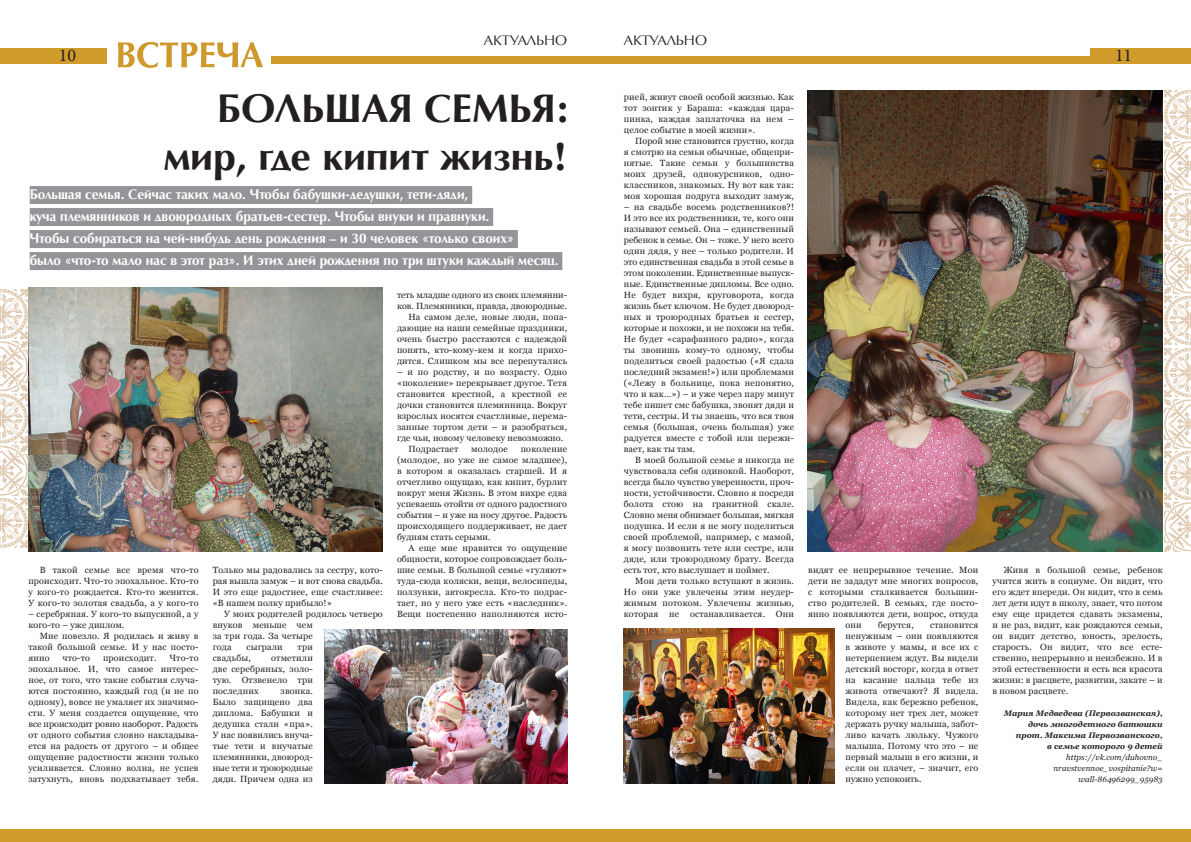
<style>
.page{position:relative;width:1191px;height:842px;background:#fff}
.page>*{position:absolute;margin:0;border:0;box-sizing:border-box;transform-origin:0 0}
.ЗАГОЛОВОК_БОЛЬШОЙ{font:700 40px "AG Opus High Resolution";color:#231f20}
.t1{font:18px "Minion Pro";color:#231f20}
.ЛИД2{font:700 14px "AG Opus High Resolution";color:#fff}
.РУБРИКА{font:14px "AG Opus High Resolution";color:#231f20}
.text-main2009{font:9px/11px "Georgia";letter-spacing:.02em;color:#231f20;text-align:justify}
.ПОДПИСЬ_ТЕКСТА{font:italic 700 8px/11px "Georgia";letter-spacing:.01em;color:#231f20;text-align:right}
.ПОДПИСЬ_ТЕКСТА-2{font:italic 8px/11px "Georgia";letter-spacing:.01em;color:#231f20;text-align:right}
</style>
<div class="page">
<div style="left:0;top:48px;width:106px;height:16px;background:#cf9b2a"></div>
<div style="left:1090px;top:48px;width:101px;height:16px;background:#cf9b2a"></div>
<div style="left:271px;top:56px;width:324px;height:8px;background:#cf9b2a"></div>
<div style="left:595px;top:56px;width:596px;height:8px;background:#cf9b2a"></div>
<div style="left:0;top:829px;width:1191px;height:13px;background:#cf9b2a"></div>
<img style="left:118px;top:42px;width:145px;height:25px">
<div style="left:30px;top:186px;width:442px;height:18px;background:#939598"></div>
<div style="left:30px;top:208px;width:463px;height:18px;background:#939598"></div>
<div style="left:30px;top:230px;width:488px;height:18px;background:#939598"></div>
<div style="left:30px;top:252px;width:532px;height:18px;background:#939598"></div>
<img style="left:28px;top:287px;width:355px;height:264px">
<img style="left:807px;top:91px;width:355px;height:460px">
<img style="left:324px;top:629px;width:243px;height:154px">
<img style="left:624px;top:629px;width:210px;height:154px">
<img style="left:0;top:288px;width:28px;height:260px">
<img style="left:1164px;top:89px;width:27px;height:256px">
<img style="left:1164px;top:347px;width:27px;height:204px">
<p class="РУБРИКА" style="left:484px;top:32px;width:85px">АКТУАЛЬНО</p>
<p class="РУБРИКА" style="left:624px;top:32px;width:85px">АКТУАЛЬНО</p>
<h2 class="t1" style="left:59px;top:43px;width:19px">10</h2>
<h2 class="t1" style="left:1115px;top:43px;width:19px">11</h2>
<p class="ЗАГОЛОВОК_БОЛЬШОЙ" style="left:217px;top:85px;width:352px">БОЛЬШАЯ СЕМЬЯ:</p>
<p class="ЗАГОЛОВОК_БОЛЬШОЙ" style="left:164px;top:133px;width:405px">мир, где кипит жизнь!</p>
<p class="ЛИД2" style="left:30px;top:186px;width:440px">Большая семья. Сейчас таких мало. Чтобы бабушки-дедушки, тети-дяди,</p>
<p class="ЛИД2" style="left:30px;top:208px;width:461px">куча племянников и двоюродных братьев-сестер. Чтобы внуки и правнуки.</p>
<p class="ЛИД2" style="left:30px;top:230px;width:486px">Чтобы собираться на чей-нибудь день рождения – и 30 человек «только своих»</p>
<p class="ЛИД2" style="left:30px;top:252px;width:530px">было «что-то мало нас в этот раз». И этих дней рождения по три штуки каждый месяц.</p>
<p class="text-main2009" style="left:624px;top:92px;width:172px">рией, живут своей особой жизнью. Как тот зонтик у Бараша: «каждая цара&shy;пинка, каждая заплаточка на нем – целое событие в моей жизни».</p>
<p class="text-main2009" style="left:624px;top:136px;width:172px;text-indent:11px">Порой мне становится грустно, когда я смотрю на семьи обычные, общепри&shy;нятые. Такие семьи у большинства моих друзей, однокурсников, одно&shy;классников, знакомых. Ну вот как так: моя хорошая подруга выходит замуж,</p>
<p class="text-main2009" style="left:624px;top:202px;width:172px">– на свадьбе восемь родственников?!<br>И это все их родственники, те, кого они называют семьей. Она – единственный ребенок в семье. Он – тоже. У него всего один дядя, у нее – только родители. И это единственная свадьба в этой семье в этом поколении. Единственные выпуск&shy;ные. Единственные дипломы. Все одно.<br>Не будет вихря, круговорота, когда жизнь бьет ключом. Не будет двоюрод&shy;ных и троюродных братьев и сестер, которые и похожи, и не похожи на тебя.<br>Не будет «сарафанного радио», когда ты звонишь кому-то одному, чтобы поделиться своей радостью («Я сдала последний экзамен!») или проблемами («Лежу в больнице, пока непонятно, что и как…») – и уже через пару минут тебе пишет смс бабушка, звонят дяди и тети, сестры. И ты знаешь, что вся твоя семья (большая, очень большая) уже радуется вместе с тобой или пережи&shy;вает, как ты там.</p>
<p class="text-main2009" style="left:624px;top:455px;width:172px;text-indent:11px">В моей большой семье я никогда не чувствовала себя одинокой. Наоборот, всегда было чувство уверенности, проч&shy;ности, устойчивости. Словно я посреди болота стою на гранитной скале.<br>Словно меня обнимает большая, мягкая подушка. И если я не могу поделиться своей проблемой, например, с мамой, я могу позвонить тете или сестре, или дяде, или троюродному брату. Всегда есть тот, кто выслушает и поймет.</p>
<p class="text-main2009" style="left:624px;top:576px;width:172px;text-indent:11px">Мои дети только вступают в жизнь.<br>Но они уже увлечены этим неудер&shy;жимым потоком. Увлечены жизнью, которая не останавливается. Они</p>
<p class="text-main2009" style="left:397px;top:290px;width:172px">теть младше одного из своих племянни&shy;ков. Племянники, правда, двоюродные.</p>
<p class="text-main2009" style="left:397px;top:312px;width:172px;text-indent:11px">На самом деле, новые люди, попа&shy;дающие на наши семейные праздники, очень быстро расстаются с надеждой понять, кто-кому-кем и когда прихо&shy;дится. Слишком мы все перепутались</p>
<p class="text-main2009" style="left:397px;top:367px;width:172px">– и по родству, и по возрасту. Одно «поколение» перекрывает другое. Тетя становится крестной, а крестной ее дочки становится племянница. Вокруг взрослых носятся счастливые, перема&shy;занные тортом дети – и разобраться, где чьи, новому человеку невозможно.</p>
<p class="text-main2009" style="left:408px;top:444px;width:51px">Подрастает</p>
<p class="text-main2009" style="left:471px;top:444px;width:38px">молодое</p>
<p class="text-main2009" style="left:397px;top:444px;width:172px;text-indent:124px">поколение (молодое, но уже не самое младшее), в котором я оказалась старшей. И я отчетливо ощущаю, как кипит, бурлит вокруг меня Жизнь. В этом вихре едва успеваешь отойти от одного радостного события – и уже на носу другое. Радость происходящего поддерживает, не дает будням стать серыми.</p>
<p class="text-main2009" style="left:397px;top:543px;width:172px;text-indent:11px">А еще мне нравится то ощущение общности, которое сопровождает боль&shy;шие семьи. В большой семье «гуляют» туда-сюда коляски, вещи, велосипеды, ползунки, автокресла. Кто-то подрас&shy;тает, но у него уже есть «наследник».<br>Вещи постепенно наполняются исто-</p>
<p class="text-main2009" style="left:992px;top:565px;width:172px;text-indent:11px">Живя в большой семье, ребенок учится жить в социуме. Он видит, что его ждет впереди. Он видит, что в семь лет дети идут в школу, знает, что потом ему еще придется сдавать экзамены, и не раз, видит, как рождаются семьи, он видит детство, юность, зрелость, старость. Он видит, что все есте&shy;ственно, непрерывно и неизбежно. И в этой естественности и есть вся красота жизни: в расцвете, развитии, закате – и в новом расцвете.</p>
<p class="ПОДПИСЬ_ТЕКСТА" style="left:1003px;top:708px;width:160px">Мария Медведева (Первозванская),</p>
<p class="ПОДПИСЬ_ТЕКСТА" style="left:1015px;top:719px;width:148px">дочь многодетного батюшки прот. Максима Первозванского, в семье которого 9 детей</p>
<p class="ПОДПИСЬ_ТЕКСТА-2" style="left:1053px;top:752px;width:111px">https://vk.com/duhovno_ nravstvennoe_vospitanie?w= wall-86496299_95983</p>
<p class="text-main2009" style="left:28px;top:565px;width:172px;text-indent:11px">В такой семье все время что-то происходит. Что-то эпохальное. Кто-то у кого-то рождается. Кто-то женится.<br>У кого-то золотая свадьба, а у кого-то</p>
<p class="text-main2009" style="left:28px;top:609px;width:172px">– серебряная. У кого-то выпускной, а у кого-то – уже диплом.</p>
<p class="text-main2009" style="left:28px;top:631px;width:172px;text-indent:11px">Мне повезло. Я родилась и живу в такой большой семье. И у нас посто&shy;янно</p>
<p class="text-main2009" style="left:213px;top:565px;width:172px">Только мы радовались за сестру, кото&shy;рая вышла замуж – и вот снова свадьба.<br>И это еще радостнее, еще счастливее: «В нашем полку прибыло!»</p>
<p class="text-main2009" style="left:213px;top:609px;width:172px;text-align:left;text-indent:11px">У моих родителей родилось четверо внуков меньше чем<br>за три года. За четыре<br>года</p>
<p class="text-main2009" style="left:808px;top:565px;width:172px">видят ее непрерывное течение. Мои</p>
<p class="text-main2009" style="left:808px;top:576px;width:172px">дети не зададут мне многих вопросов,</p>
<p class="text-main2009" style="left:808px;top:587px;width:172px">с которыми сталкивается большин-</p>
<p class="text-main2009" style="left:808px;top:598px;width:172px">ство родителей. В семьях, где посто-</p>
<p class="text-main2009" style="left:808px;top:609px;width:172px">янно появляются дети, вопрос, откуда</p>
<p class="text-main2009" style="left:845px;top:620px;width:18px">они</p>
<p class="text-main2009" style="left:878px;top:620px;width:37px">берутся,</p>
<p class="text-main2009" style="left:845px;top:620px;width:134px;text-indent:85px">становится ненужным – они появляются в животе у мамы, и все их с нетерпением ждут. Вы видели детский восторг, когда в ответ на касание пальца тебе из живота отвечают? Я видела.<br>Видела, как бережно ребенок, которому нет трех лет, может держать ручку малыша, забот&shy;ливо качать люльку. Чужого малыша. Потому что это – не первый малыш в его жизни, и если он плачет, – значит, его нужно успокоить.</p>
<p class="text-main2009" style="left:246px;top:642px;width:38px">сыграли</p>
<p class="text-main2009" style="left:298px;top:642px;width:17px">три</p>
<p class="text-main2009" style="left:213px;top:653px;width:40px">свадьбы,</p>
<p class="text-main2009" style="left:28px;top:653px;width:172px;text-indent:141px">Что-то эпохальное. И, что самое интерес&shy;ное, от того, что такие события случа&shy;ются постоянно, каждый год (и не по одному), вовсе не умаляет их значимо&shy;сти. У меня создается ощущение, что все происходит ровно наоборот. Радость от одного события словно накладыва&shy;ется на радость от другого – и общее ощущение радостности жизни только усиливается. Словно волна, не успев затухнуть, вновь подхватывает тебя.</p>
<p class="text-main2009" style="left:63px;top:653px;width:29px">что-то</p>
<p class="text-main2009" style="left:103px;top:653px;width:55px">происходит.</p>
<p class="text-main2009" style="left:213px;top:653px;width:102px;text-indent:59px">отметили две серебряных, золо&shy;тую. Отзвенело три последних</p>
<p class="text-main2009" style="left:213px;top:686px;width:102px;text-indent:68px">звонка.<br>Было защищено два диплома. Бабушки и дедушка стали «пра».<br>У нас появились внуча&shy;тые тети и внучатые племянники, двоюрод&shy;ные тети и троюродные дяди. Причем одна из</p>
</div>
